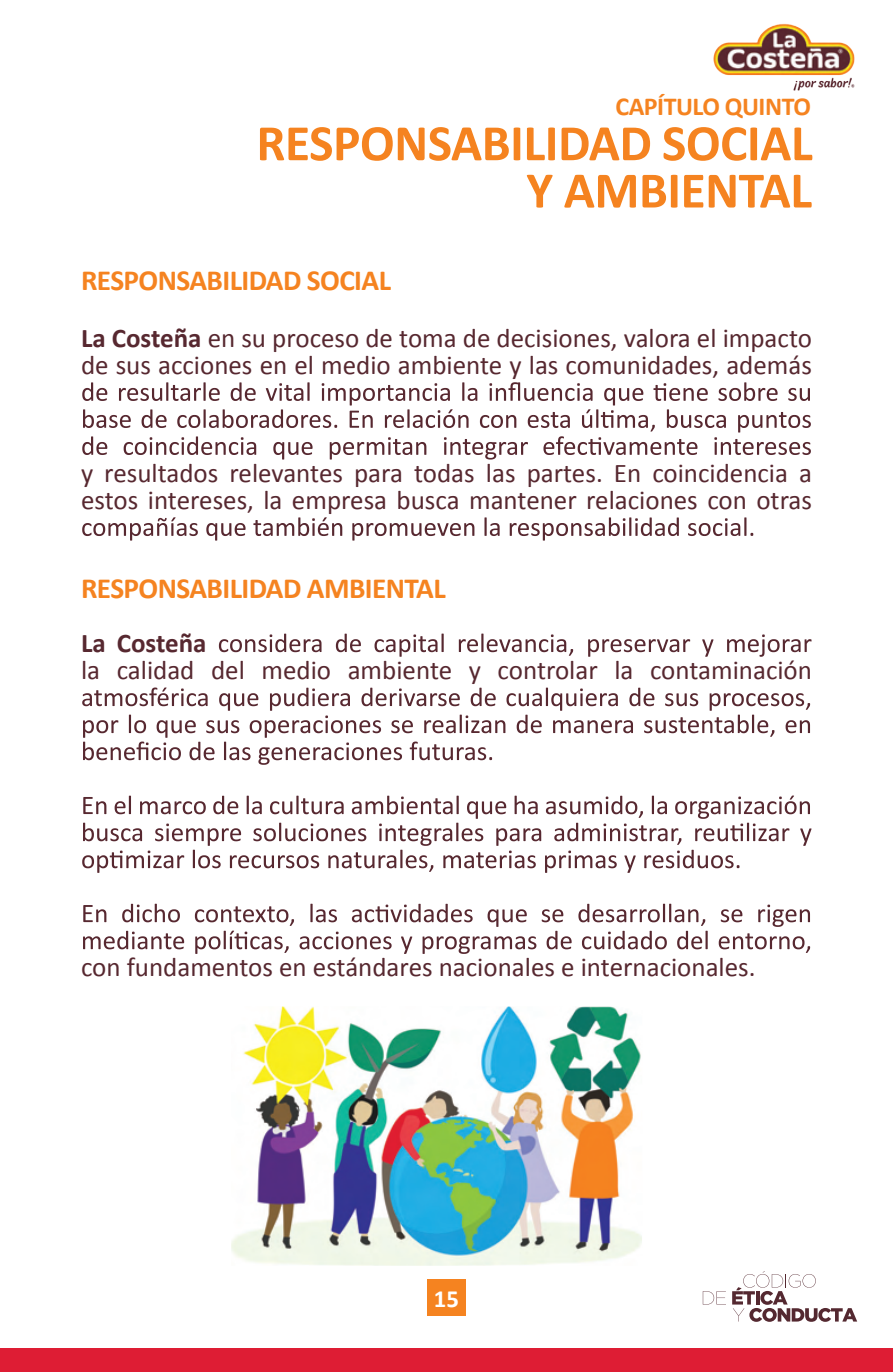
<style>
.page{position:relative;width:893px;height:1372px;background:#fff}
.page>*{position:absolute;margin:0;border:0;box-sizing:border-box;transform-origin:0 0}
.t1{font:700 51.52px "Calibri";letter-spacing:-.01em;color:#f58320}
.t2{font:700 29.25px "Calibri";letter-spacing:-.02em;color:#f58320}
.t3{font:27px/27px "Calibri";color:#572830}
.t4{font:700 27px "Calibri";color:#572830}
.t5{font:700 25.88px "Calibri";letter-spacing:-.02em;color:#f58320}
.t6{font:700 24.75px "Calibri";color:#fff}
.s1{font-weight:700}
</style>
<div class="page">
<div style="left:427px;top:1279px;width:39px;height:36px;background:#f58320"></div>
<img style="left:713px;top:24px;width:142px;height:67px">
<svg style="left:703px;top:1291px;width:23px;height:13px"></svg>
<svg style="left:732px;top:1271px;width:125px;height:50px"></svg>
<svg style="left:527px;top:175px;width:285px;height:33px"></svg>
<svg style="left:82px;top:382px;width:729px;height:77px"></svg>
<svg style="left:82px;top:517px;width:671px;height:23px"></svg>
<svg style="left:219px;top:633px;width:592px;height:23px"></svg>
<svg style="left:82px;top:687px;width:728px;height:77px"></svg>
<svg style="left:82px;top:795px;width:729px;height:77px"></svg>
<svg style="left:83px;top:903px;width:727px;height:50px"></svg>
<div style="left:0;top:1347px;width:893px;height:24px;background:#de1d34"></div>
<img style="left:231px;top:1006px;width:411px;height:259px">
<p class="t5" style="left:615px;top:90px;width:197px">CAPÍTULO QUINTO</p>
<h1 class="t1" style="left:256px;top:110px;width:558px">RESPONSABILIDAD SOCIAL</h1>
<p class="t2" style="left:81px;top:261px;width:312px">RESPONSABILIDAD SOCIAL</p>
<p class="t3" style="left:81px;top:324px;width:732px"><span class="s1">La Costeña</span> en su proceso de toma de decisiones, valora el impacto de sus acciones en el medio ambiente y las comunidades, además</p>
<p class="t3" style="left:81px;top:459px;width:733px">y resultados relevantes para todas las partes. En coincidencia a estos intereses, la empresa busca mantener relaciones con otras</p>
<p class="t2" style="left:81px;top:569px;width:366px">RESPONSABILIDAD AMBIENTAL</p>
<p class="t4" style="left:81px;top:625px;width:127px">La Costeña</p>
<p class="t3" style="left:81px;top:656px;width:732px">la calidad del medio ambiente y controlar la contaminación</p>
<p class="t3" style="left:81px;top:953px;width:676px">con fundamentos en estándares nacionales e internacionales.</p>
<p class="t6" style="left:434px;top:1282px;width:27px">15</p>
</div>
